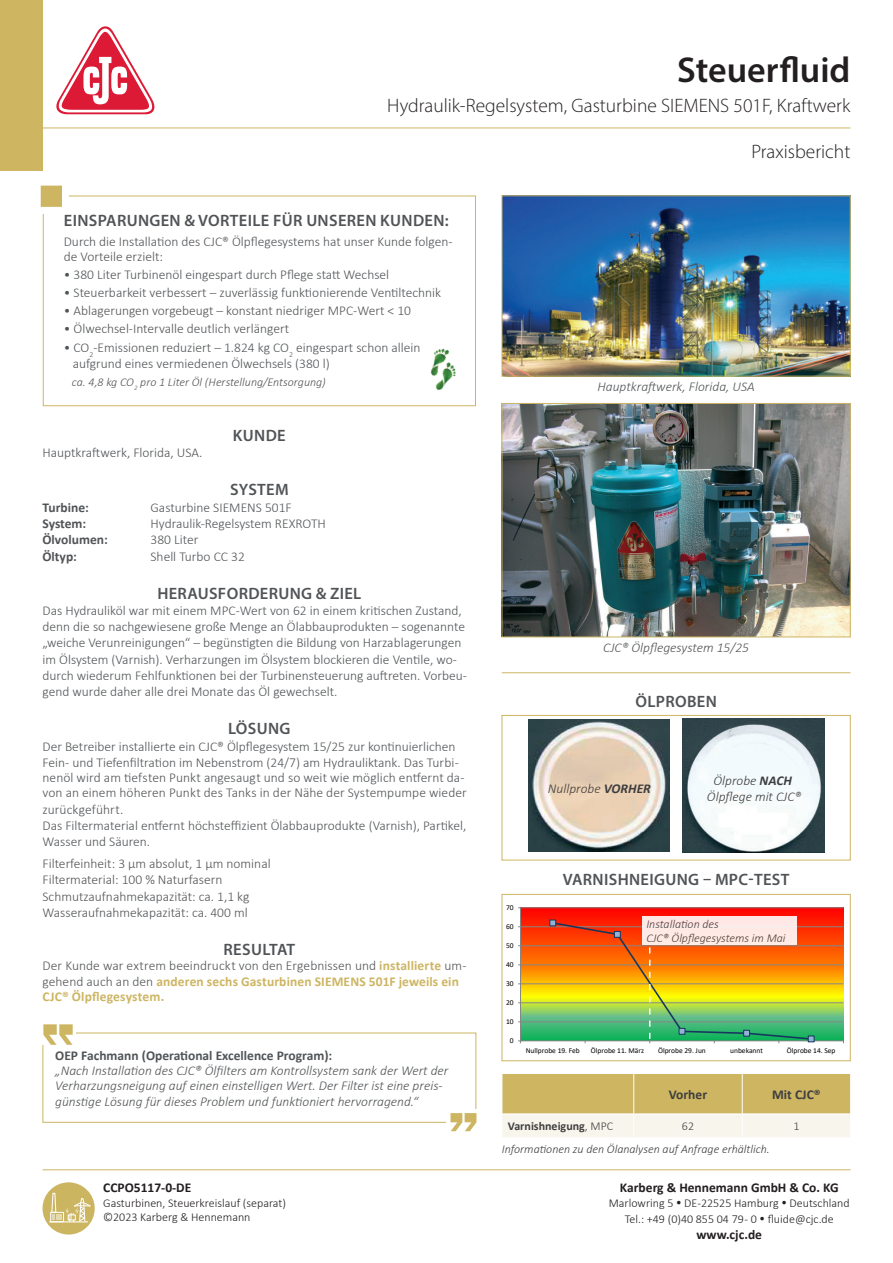
<style>
.page{position:relative;width:893px;height:1263px;background:#fff}
.page>*{position:absolute;margin:0;border:0;box-sizing:border-box;transform-origin:0 0}
.t1{font:600 36px "Myriad Pro";color:#231f20}
.t2{font:300 19.5px "Myriad Pro";color:#231f20}
.t3{font:600 16.5px "Myriad Pro";letter-spacing:.02em;color:#515457}
.t4{font:300 13.5px/16.2px "Calibri";color:#515457}
.t5{font:italic 300 13.5px/15.3px "Calibri";color:#515457}
.t6{font:700 13.5px/15.3px "Calibri";letter-spacing:.01em;color:#cdb562}
.t7{font:700 13.5px "Calibri";color:#515457}
.t8{font:700 13.5px "Calibri";color:#231f20}
.t9{font:italic 300 13.5px "Calibri";color:#515456}
.t10{font:italic 300 13.5px/16.2px "Calibri";color:#3e3e3f;text-align:center}
.t11{font:700 13.5px "Calibri";color:#3e3e3f}
.t12{font:300 12px/14.4px "Calibri";color:#231f20}
.t13{font:italic 300 12px/14.4px "Calibri";color:#3e3e3f}
.t14{font:italic 300 12px "Calibri";color:#515457}
.t15{font:700 12px "Calibri";color:#3e3e3f}
.t16{font:300 12px "Calibri";color:#3e3e3f}
.t17{font:7.5px "Calibri";letter-spacing:-.005em;color:#000}
.s1{font-weight:300;color:#515457}
.s2{font-weight:700}
.s3{font-weight:300}
</style>
<div class="page">
<svg style="left:56px;top:26px;width:99px;height:88px"></svg>
<hr style="left:43px;top:1169px;width:807px;height:1px;background:#cdb562">
<hr style="left:43px;top:128px;width:807px;height:1px;background:#cdb562">
<hr style="left:502px;top:672px;width:348px;height:1px;background:#cdb562">
<img style="left:430px;top:348px;width:26px;height:43px">
<div style="left:0;top:0;width:43px;height:170px;background:#cdb562"></div>
<div style="left:43px;top:196px;width:433px;height:210px;border:1px solid #cdb562"></div>
<div style="left:34px;top:179px;width:34px;height:34px;background:#fff"></div>
<svg style="left:41px;top:186px;width:21px;height:21px"></svg>
<div style="left:43px;top:1182px;width:52px;height:52px;background:#ccb561;border-radius:50%"></div>
<div style="left:50px;top:1212px;width:14px;height:10px;border:1px solid #fff"></div>
<svg style="left:51px;top:1192px;width:40px;height:30px"></svg>
<img style="left:504px;top:198px;width:344px;height:176px">
<img style="left:504px;top:405px;width:344px;height:230px">
<div style="left:502px;top:403px;width:348px;height:234px;border:1px solid #cdb562"></div>
<div style="left:43px;top:1032px;width:433px;height:91px;border:1px solid #cdb562"></div>
<div style="left:446px;top:1109px;width:34px;height:23px;background:#fff"></div>
<svg style="left:450px;top:1113px;width:26px;height:18px"></svg>
<div style="left:41px;top:1022px;width:34px;height:23px;background:#fff"></div>
<svg style="left:43px;top:1024px;width:30px;height:21px"></svg>
<img style="left:682px;top:719px;width:142px;height:133px">
<img style="left:528px;top:719px;width:141px;height:133px">
<div style="left:502px;top:715px;width:348px;height:145px;border:1px solid #cdb562"></div>
<svg style="left:502px;top:1073px;width:349px;height:64px;background:#dece98"></svg>
<svg style="left:521px;top:908px;width:322px;height:132px;background:#da6718"></svg>
<hr style="left:520px;top:1021px;width:323px;height:1px;background:#868686">
<hr style="left:520px;top:1002px;width:323px;height:1px;background:#868686">
<hr style="left:520px;top:983px;width:323px;height:1px;background:#868686">
<hr style="left:520px;top:964px;width:323px;height:1px;background:#868686">
<hr style="left:520px;top:945px;width:323px;height:1px;background:#868686">
<hr style="left:520px;top:926px;width:323px;height:1px;background:#868686">
<hr style="left:520px;top:907px;width:323px;height:1px;background:#868686">
<hr style="left:520px;top:908px;width:1px;height:133px;background:#868686">
<hr style="left:520px;top:1040px;width:323px;height:1px;background:#868686">
<svg style="left:549px;top:920px;width:7px;height:6px"></svg>
<div style="left:502px;top:894px;width:348px;height:167px;border:1px solid #cdb562"></div>
<div style="left:642px;top:916px;width:155px;height:29px;background:#ffe7e5"></div>
<svg style="left:551px;top:921px;width:263px;height:122px;background:#c5a946"></svg>
<h1 class="t1" style="left:677px;top:47px;width:175px">Steuerfluid</h1>
<h2 class="t2" style="left:387px;top:94px;width:465px">Hydraulik-Regelsystem, Gasturbine SIEMENS 501F, Kraftwerk</h2>
<h2 class="t2" style="left:751px;top:140px;width:101px">Praxisbericht</h2>
<p class="t3" style="left:64px;top:210px;width:386px">EINSPARUNGEN &amp; VORTEILE FÜR UNSEREN KUNDEN:</p>
<p class="t4" style="left:64px;top:234px;width:390px;line-height:15px">Durch die Installation des CJC® Ölpflegesystems hat unser Kunde folgen&shy;de Vorteile erzielt:</p>
<p class="t4" style="left:64px;top:266px;width:327px">• 380 Liter Turbinenöl eingespart durch Pflege statt Wechsel</p>
<p class="t4" style="left:64px;top:284px;width:379px">• Steuerbarkeit verbessert – zuverlässig funktionierende Ventiltechnik</p>
<p class="t4" style="left:64px;top:302px;width:349px">• Ablagerungen vorgebeugt – konstant niedriger MPC-Wert &lt; 10</p>
<p class="t4" style="left:64px;top:320px;width:227px">• Ölwechsel-Intervalle deutlich verlängert</p>
<p class="t4" style="left:73px;top:339px;width:349px;text-indent:-9px">• CO<sub>2</sub>-Emissionen reduziert – 1.824 kg CO<sub>2</sub> eingespart schon allein aufgrund eines vermiedenen Ölwechsels (380 l)</p>
<p class="t14" style="left:72px;top:374px;width:255px">ca. 4,8 kg CO<sub>2</sub> pro 1 Liter Öl (Herstellung/Entsorgung)</p>
<p class="t9" style="left:598px;top:378px;width:159px">Hauptkraftwerk, Florida, USA</p>
<p class="t4" style="left:43px;top:445px;width:162px">Hauptkraftwerk, Florida, USA.</p>
<p class="t3" style="left:233px;top:425px;width:54px">KUNDE</p>
<p class="t3" style="left:230px;top:479px;width:60px">SYSTEM</p>
<p class="t7" style="left:43px;top:498px;width:48px">Turbine:</p>
<p class="t4" style="left:151px;top:499px;width:143px">Gasturbine SIEMENS 501F</p>
<p class="t7" style="left:43px;top:514px;width:45px">System:</p>
<p class="t4" style="left:151px;top:515px;width:177px">Hydraulik-Regelsystem REXROTH</p>
<p class="t7" style="left:43px;top:530px;width:67px">Ölvolumen:</p>
<p class="t4" style="left:151px;top:531px;width:49px">380 Liter</p>
<p class="t7" style="left:43px;top:546px;width:36px">Öltyp:</p>
<p class="t4" style="left:151px;top:548px;width:96px">Shell Turbo CC 32</p>
<p class="t3" style="left:157px;top:583px;width:205px">HERAUSFORDERUNG &amp; ZIEL</p>
<p class="t4" style="left:43px;top:602px;width:426px">Das Hydrauliköl war mit einem MPC-Wert von 62 in einem kritischen Zustand, denn die so nachgewiesene große Menge an Ölabbauprodukten – sogenannte „weiche Verunreinigungen“ – begünstigten die Bildung von Harzablagerungen im Ölsystem (Varnish). Verharzungen im Ölsystem blockieren die Ventile, wo&shy;durch wiederum Fehlfunktionen bei der Turbinensteuerung auftreten. Vorbeu&shy;gend wurde daher alle drei Monate das Öl gewechselt.</p>
<p class="t3" style="left:228px;top:718px;width:64px">LÖSUNG</p>
<p class="t4" style="left:43px;top:738px;width:426px">Der Betreiber installierte ein CJC® Ölpflegesystem 15/25 zur kontinuierlichen Fein- und Tiefenfiltration im Nebenstrom (24/7) am Hydrauliktank. Das Turbi&shy;nenöl wird am tiefsten Punkt angesaugt und so weit wie möglich entfernt da&shy;von an einem höheren Punkt des Tanks in der Nähe der Systempumpe wieder zurückgeführt.<br>Das Filtermaterial entfernt höchsteffizient Ölabbauprodukte (Varnish), Partikel, Wasser und Säuren.</p>
<p class="t4" style="left:43px;top:855px;width:230px">Filterfeinheit: 3 µm absolut, 1 µm nominal Filtermaterial: 100 % Naturfasern Schmutzaufnahmekapazität: ca. 1,1 kg Wasseraufnahmekapazität: ca. 400 ml</p>
<p class="t3" style="left:224px;top:939px;width:73px">RESULTAT</p>
<p class="t6" style="left:43px;top:958px;width:425px"><span class="s1">Der Kunde war extrem beeindruckt von den Ergebnissen und</span> installierte <span class="s1">um&shy;gehend auch an den</span> anderen sechs Gasturbinen SIEMENS 501F jeweils ein<br>CJC® Ölpflegesystem.</p>
<p class="t7" style="left:55px;top:1046px;width:279px">OEP Fachmann (Operational Excellence Program):</p>
<p class="t5" style="left:55px;top:1063px;width:395px">„Nach Installation des CJC® Ölfilters am Kontrollsystem sank der Wert der<br>Verharzungsneigung auf einen einstelligen Wert. Der Filter ist eine preis&shy;günstige Lösung für dieses Problem und funktioniert hervorragend.“</p>
<p class="t8" style="left:103px;top:1178px;width:90px">CCPO5117-0-DE</p>
<p class="t12" style="left:103px;top:1195px;width:184px">Gasturbinen, Steuerkreislauf (separat) ©2023 Karberg &amp; Hennemann</p>
<p class="t9" style="left:603px;top:639px;width:147px">CJC® Ölpflegesystem 15/25</p>
<p class="t3" style="left:635px;top:690px;width:83px">ÖLPROBEN</p>
<p class="t10" style="left:548px;top:780px;width:104px">Nullprobe <span class="s2">VORHER</span></p>
<p class="t10" style="left:707px;top:772px;width:96px">Ölprobe <span class="s2">NACH<br></span>Ölpflege mit CJC®</p>
<p class="t17" style="left:506px;top:902px;width:9px">70</p>
<p class="t17" style="left:506px;top:921px;width:9px">60</p>
<p class="t17" style="left:506px;top:940px;width:9px">50</p>
<p class="t17" style="left:506px;top:959px;width:9px">40</p>
<p class="t17" style="left:506px;top:978px;width:9px">30</p>
<p class="t17" style="left:506px;top:997px;width:9px">20</p>
<p class="t17" style="left:506px;top:1016px;width:9px">10</p>
<p class="t17" style="left:510px;top:1035px;width:5px">0</p>
<p class="t3" style="left:563px;top:869px;width:228px">VARNISHNEIGUNG – MPC-TEST</p>
<p class="t13" style="left:646px;top:917px;width:141px">Installation des<br>CJC® Ölpflegesystems im Mai</p>
<p class="t17" style="left:526px;top:1045px;width:56px">Nullprobe 19. Feb</p>
<p class="t17" style="left:591px;top:1045px;width:55px">Ölprobe 11. März</p>
<p class="t17" style="left:658px;top:1045px;width:49px">Ölprobe 29. Jun</p>
<p class="t17" style="left:730px;top:1045px;width:34px">unbekannt</p>
<p class="t17" style="left:787px;top:1045px;width:50px">Ölprobe 14. Sep</p>
<p class="t11" style="left:669px;top:1085px;width:40px">Vorher</p>
<p class="t11" style="left:772px;top:1085px;width:50px">Mit CJC®</p>
<p class="t15" style="left:508px;top:1118px;width:107px">Varnishneigung<span class="s3">, MPC</span></p>
<p class="t16" style="left:682px;top:1119px;width:14px">62</p>
<p class="t16" style="left:793px;top:1119px;width:8px">1</p>
<p class="t13" style="left:502px;top:1142px;width:270px">Informationen zu den Ölanalysen auf Anfrage erhältlich.</p>
<p class="t8" style="left:620px;top:1178px;width:220px">Karberg &amp; Hennemann GmbH &amp; Co. KG</p>
<p class="t12" style="left:609px;top:1195px;width:242px;line-height:16.2px;text-align:center">Marlowring 5 • DE-22525 Hamburg • Deutschland<br>Tel.: +49 (0)40 855 04 79 - 0 • fluide@cjc.de</p>
<p class="t8" style="left:696px;top:1225px;width:67px">www.cjc.de</p>
</div>
